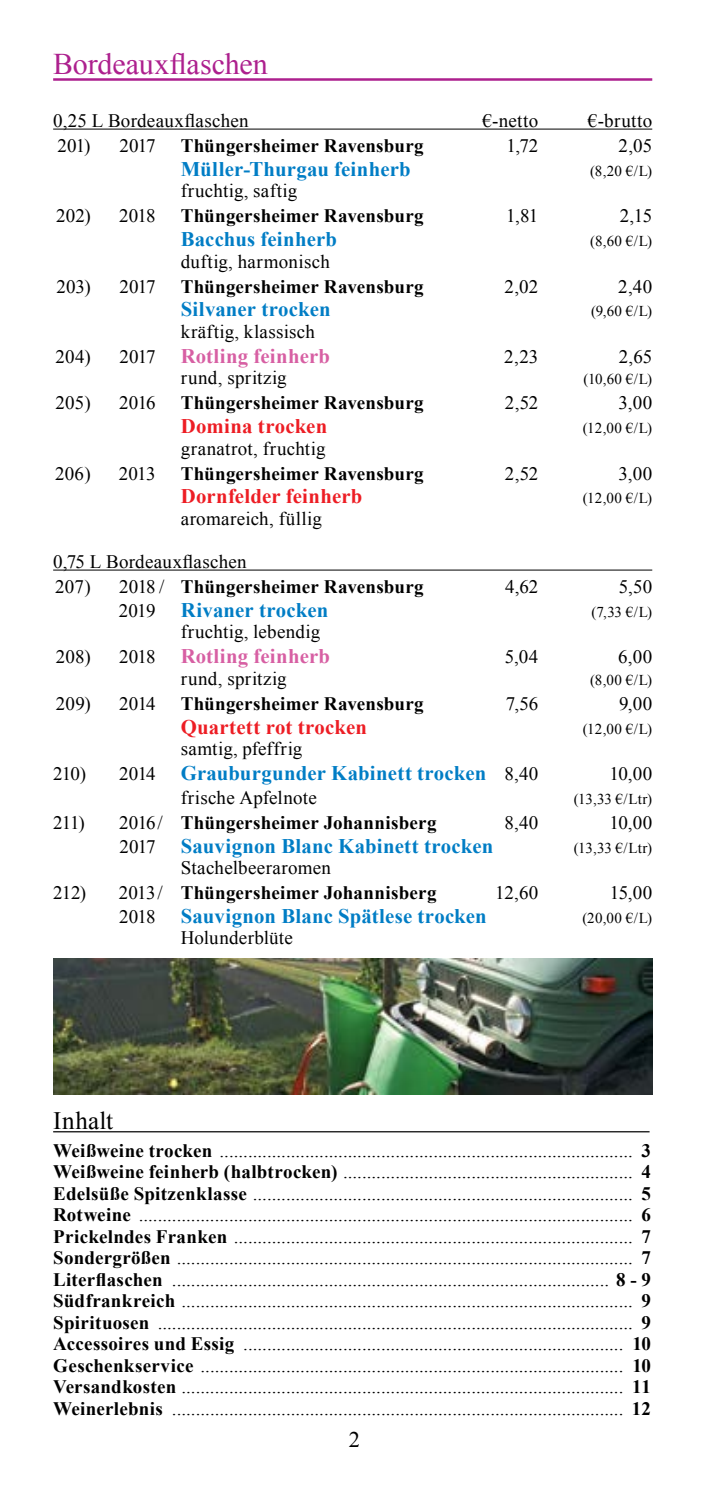
<style>
.page{position:relative;width:709px;height:1489px;background:#fff}
.page>*{position:absolute;margin:0;border:0;box-sizing:border-box;transform-origin:0 0}
.t1{font:30px "Times New Roman";letter-spacing:-.005em;color:#ad208e}
.t2{font:25px "Times New Roman";letter-spacing:.01em;color:#000}
.t3{font:22.25px "Times New Roman";color:#000}
.t4{font:700 20.75px "Times New Roman";letter-spacing:.01em;color:#007dc5}
.t5{font:700 20.75px "Times New Roman";letter-spacing:.01em;color:#ed1d24}
.t6{font:700 20.75px "Times New Roman";letter-spacing:.01em;color:#d75fa3}
.t7{font:19px/21.5px "Times New Roman";letter-spacing:.01em;color:#000}
.t8{font:700 19px "Times New Roman";letter-spacing:.01em;color:#000}
.t9{font:15px "Times New Roman";letter-spacing:.015em;color:#000}
.s1{font-weight:400;font-size:19px;color:#000}
.s2{font-weight:700}
</style>
<div class="page">
<hr style="left:53px;top:129px;width:599px;height:1px;background:#000">
<hr style="left:53px;top:569px;width:599px;height:1px;background:#000">
<hr style="left:53px;top:1131px;width:596px;height:1px;background:#000">
<hr style="left:53px;top:78px;width:599px;height:3px;background:#ad208e">
<img style="left:53px;top:958px;width:599px;height:135px">
<h1 class="t1" style="left:53px;top:44px;width:216px">Bordeauxflaschen</h1>
<p class="t7" style="left:53px;top:110px;width:197px">0,25 L Bordeauxflaschen</p>
<p class="t7" style="left:482px;top:110px;width:57px">€-netto</p>
<p class="t7" style="left:588px;top:110px;width:66px">€-brutto</p>
<p class="t7" style="left:57px;top:135px;width:35px">201)</p>
<p class="t7" style="left:119px;top:135px;width:38px">2017</p>
<p class="t8" style="left:181px;top:132px;width:244px">Thüngersheimer Ravensburg</p>
<p class="t7" style="left:506px;top:135px;width:33px">1,72</p>
<p class="t7" style="left:618px;top:135px;width:35px">2,05</p>
<p class="t4" style="left:181px;top:154px;width:231px">Müller-Thurgau feinherb</p>
<p class="t9" style="left:590px;top:161px;width:64px">(8,20 €/L)</p>
<p class="t7" style="left:181px;top:180px;width:118px">fruchtig, saftig</p>
<p class="t7" style="left:56px;top:205px;width:36px">202)</p>
<p class="t7" style="left:119px;top:205px;width:38px">2018</p>
<p class="t8" style="left:181px;top:203px;width:244px">Thüngersheimer Ravensburg</p>
<p class="t7" style="left:506px;top:205px;width:34px">1,81</p>
<p class="t7" style="left:619px;top:205px;width:34px">2,15</p>
<p class="t4" style="left:181px;top:225px;width:158px">Bacchus feinherb</p>
<p class="t9" style="left:590px;top:231px;width:63px">(8,60 €/L)</p>
<p class="t7" style="left:181px;top:250px;width:151px">duftig, harmonisch</p>
<p class="t7" style="left:56px;top:275px;width:36px">203)</p>
<p class="t7" style="left:119px;top:275px;width:38px">2017</p>
<p class="t8" style="left:181px;top:273px;width:244px">Thüngersheimer Ravensburg</p>
<p class="t7" style="left:504px;top:275px;width:35px">2,02</p>
<p class="t7" style="left:618px;top:275px;width:36px">2,40</p>
<p class="t4" style="left:181px;top:295px;width:151px">Silvaner trocken</p>
<p class="t9" style="left:591px;top:301px;width:63px">(9,60 €/L)</p>
<p class="t7" style="left:181px;top:320px;width:136px">kräftig, klassisch</p>
<p class="t7" style="left:55px;top:345px;width:37px">204)</p>
<p class="t6" style="left:119px;top:341px;width:212px"><span class="s1">2017</span> Rotling feinherb</p>
<p class="t7" style="left:504px;top:345px;width:36px">2,23</p>
<p class="t7" style="left:618px;top:345px;width:35px">2,65</p>
<p class="t7" style="left:181px;top:367px;width:107px">rund, spritzig</p>
<p class="t9" style="left:583px;top:369px;width:70px">(10,60 €/L)</p>
<p class="t7" style="left:55px;top:392px;width:37px">205)</p>
<p class="t7" style="left:119px;top:392px;width:38px">2016</p>
<p class="t8" style="left:181px;top:390px;width:244px">Thüngersheimer Ravensburg</p>
<p class="t7" style="left:505px;top:392px;width:35px">2,52</p>
<p class="t7" style="left:618px;top:392px;width:35px">3,00</p>
<p class="t5" style="left:181px;top:412px;width:148px">Domina trocken</p>
<p class="t9" style="left:583px;top:418px;width:71px">(12,00 €/L)</p>
<p class="t7" style="left:181px;top:437px;width:146px">granatrot, fruchtig</p>
<p class="t7" style="left:55px;top:462px;width:37px">206)</p>
<p class="t7" style="left:119px;top:462px;width:38px">2013</p>
<p class="t8" style="left:181px;top:460px;width:244px">Thüngersheimer Ravensburg</p>
<p class="t7" style="left:505px;top:462px;width:35px">2,52</p>
<p class="t7" style="left:618px;top:462px;width:35px">3,00</p>
<p class="t5" style="left:181px;top:482px;width:183px">Dornfelder feinherb</p>
<p class="t9" style="left:583px;top:488px;width:71px">(12,00 €/L)</p>
<p class="t7" style="left:181px;top:507px;width:143px">aromareich, füllig</p>
<p class="t7" style="left:53px;top:549px;width:195px;line-height:25px">0,75 L Bordeauxflaschen<br>207)</p>
<p class="t7" style="left:119px;top:575px;width:47px">2018 /</p>
<p class="t8" style="left:181px;top:573px;width:244px">Thüngersheimer Ravensburg</p>
<p class="t7" style="left:505px;top:575px;width:35px">4,62</p>
<p class="t7" style="left:619px;top:575px;width:35px">5,50</p>
<p class="t4" style="left:119px;top:595px;width:211px"><span class="s1">2019</span> Rivaner trocken</p>
<p class="t9" style="left:591px;top:601px;width:62px">(7,33 €/L)</p>
<p class="t7" style="left:181px;top:621px;width:141px">fruchtig, lebendig</p>
<p class="t7" style="left:56px;top:646px;width:36px">208)</p>
<p class="t6" style="left:119px;top:642px;width:212px"><span class="s1">2018</span> Rotling feinherb</p>
<p class="t7" style="left:505px;top:646px;width:35px">5,04</p>
<p class="t7" style="left:618px;top:646px;width:36px">6,00</p>
<p class="t7" style="left:181px;top:667px;width:107px">rund, spritzig</p>
<p class="t9" style="left:590px;top:669px;width:64px">(8,00 €/L)</p>
<p class="t7" style="left:56px;top:692px;width:36px">209)</p>
<p class="t7" style="left:119px;top:692px;width:38px">2014</p>
<p class="t8" style="left:181px;top:690px;width:244px">Thüngersheimer Ravensburg</p>
<p class="t7" style="left:506px;top:692px;width:34px">7,56</p>
<p class="t7" style="left:619px;top:692px;width:35px">9,00</p>
<p class="t5" style="left:181px;top:712px;width:188px">Quartett rot trocken</p>
<p class="t9" style="left:583px;top:718px;width:71px">(12,00 €/L)</p>
<p class="t7" style="left:181px;top:737px;width:123px">samtig, pfeffrig</p>
<p class="t7" style="left:53px;top:762px;width:34px">210)</p>
<p class="t4" style="left:119px;top:758px;width:420px"><span class="s1">2014</span> Grauburgunder Kabinett trocken <span class="s1">8,40</span></p>
<p class="t7" style="left:609px;top:762px;width:44px">10,00</p>
<p class="t7" style="left:181px;top:786px;width:138px">frische Apfelnote</p>
<p class="t9" style="left:573px;top:788px;width:80px">(13,33 €/Ltr)</p>
<p class="t7" style="left:53px;top:811px;width:33px">211)</p>
<p class="t7" style="left:119px;top:811px;width:45px">2016/</p>
<p class="t8" style="left:181px;top:809px;width:257px">Thüngersheimer Johannisberg</p>
<p class="t7" style="left:504px;top:811px;width:35px">8,40</p>
<p class="t7" style="left:609px;top:811px;width:44px">10,00</p>
<p class="t4" style="left:119px;top:831px;width:375px"><span class="s1">2017</span> Sauvignon Blanc Kabinett trocken</p>
<p class="t9" style="left:573px;top:837px;width:80px">(13,33 €/Ltr)</p>
<p class="t7" style="left:181px;top:856px;width:152px">Stachelbeeraromen</p>
<p class="t7" style="left:53px;top:881px;width:35px">212)</p>
<p class="t7" style="left:119px;top:881px;width:45px">2013/</p>
<p class="t8" style="left:181px;top:879px;width:257px">Thüngersheimer Johannisberg</p>
<p class="t7" style="left:495px;top:881px;width:45px">12,60</p>
<p class="t7" style="left:609px;top:881px;width:44px">15,00</p>
<p class="t4" style="left:119px;top:901px;width:369px"><span class="s1">2018</span> Sauvignon Blanc Spätlese trocken</p>
<p class="t9" style="left:582px;top:907px;width:71px">(20,00 €/L)</p>
<p class="t7" style="left:181px;top:927px;width:114px">Holunderblüte</p>
<h2 class="t2" style="left:53px;top:1103px;width:61px">Inhalt</h2>
<p class="t7" style="left:53px;top:1139px;width:599px;text-align:justify"><span class="s2">Weißweine trocken</span> ....................................................................................... <span class="s2">3<br>Weißweine feinherb (halbtrocken)</span> ............................................................. <span class="s2">4<br>Edelsüße Spitzenklasse</span> ................................................................................ <span class="s2">5<br>Rotweine</span> ........................................................................................................ <span class="s2">6<br>Prickelndes Franken</span> .................................................................................... <span class="s2">7<br>Sondergrößen</span> ................................................................................................ <span class="s2">7<br>Literflaschen</span> ............................................................................................ <span class="s2">8 - 9<br>Südfrankreich</span> ............................................................................................... <span class="s2">9<br>Spirituosen</span> .................................................................................................... <span class="s2">9<br>Accessoires und Essig</span> ................................................................................ <span class="s2">10<br>Geschenkservice</span> ......................................................................................... <span class="s2">10<br>Versandkosten</span> ............................................................................................. <span class="s2">11<br>Weinerlebnis</span> ............................................................................................... <span class="s2">12</span></p>
<p class="t3" style="left:349px;top:1424px;width:13px">2</p>
</div>
